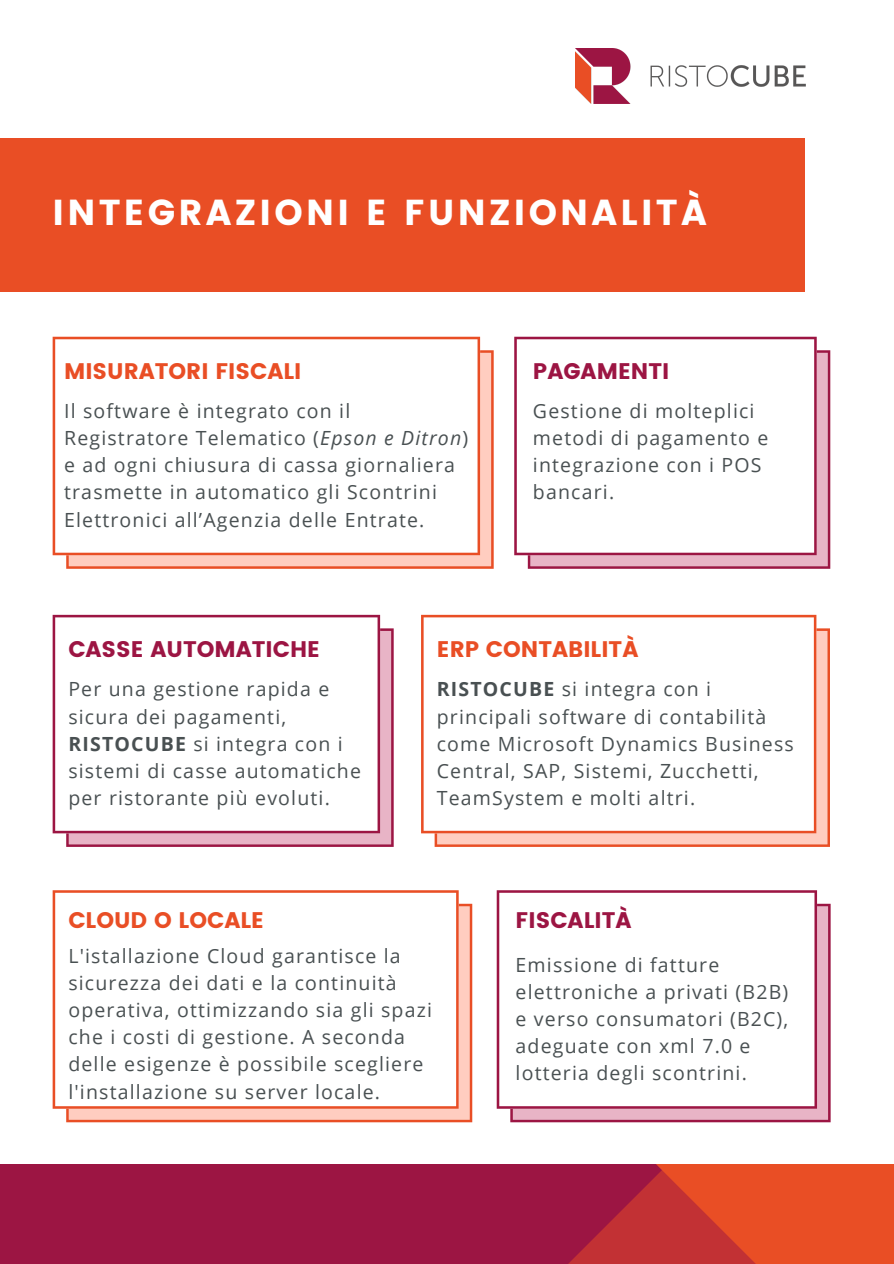
<style>
.page{position:relative;width:894px;height:1264px;background:#fff}
.page>*{position:absolute;margin:0;border:0;box-sizing:border-box;transform-origin:0 0}
.t1{font:36px "Poppins";letter-spacing:.09em;color:#fff}
.t2{font:22.5px "Poppins";color:#e94e25}
.t3{font:22.5px "Poppins";color:#9c1543}
.t4{font:600 21px "Rubik";letter-spacing:.06em;color:#495052}
.t5{font:19.5px/27px "Open Sans";letter-spacing:.06em;color:#495052}
.s1{font-style:italic}
.s2{font-weight:700}
</style>
<div class="page">
<div style="left:0;top:139px;width:804px;height:153px;background:#e94e25"></div>
<img style="left:575px;top:49px;width:230px;height:55px">
<div style="left:0;top:1163px;width:893px;height:100px;background:#9c1543"></div>
<svg style="left:569px;top:1164px;width:305px;height:99px"></svg>
<div style="left:0;top:941px;width:893px;height:223px;background:#fff"></div>
<svg style="left:527px;top:350px;width:303px;height:219px;background:#d894ab"></svg>
<svg style="left:514px;top:337px;width:302px;height:218px"></svg>
<svg style="left:66px;top:350px;width:427px;height:219px;background:#fab5a3"></svg>
<svg style="left:53px;top:337px;width:427px;height:218px"></svg>
<svg style="left:66px;top:628px;width:327px;height:218px;background:#db9bb1"></svg>
<svg style="left:53px;top:615px;width:327px;height:218px"></svg>
<svg style="left:434px;top:628px;width:395px;height:218px;background:#fbbaa8"></svg>
<svg style="left:421px;top:615px;width:395px;height:218px"></svg>
<svg style="left:510px;top:903px;width:320px;height:219px;background:#d791a9"></svg>
<svg style="left:496px;top:890px;width:320px;height:218px"></svg>
<svg style="left:66px;top:903px;width:406px;height:219px;background:#f9b09d"></svg>
<svg style="left:53px;top:890px;width:405px;height:218px"></svg>
<p class="t1" style="left:53px;top:191px;width:655px">INTEGRAZIONI E FUNZIONALITÀ</p>
<p class="t2" style="left:64px;top:358px;width:239px">MISURATORI FISCALI</p>
<p class="t5" style="left:64px;top:397px;width:405px">Il software è integrato con il Registratore Telematico (<span class="s1">Epson e Ditron</span>) e ad ogni chiusura di cassa giornaliera trasmette in automatico gli Scontrini Elettronici all’Agenzia delle Entrate.</p>
<p class="t3" style="left:533px;top:358px;width:138px">PAGAMENTI</p>
<p class="t5" style="left:533px;top:397px;width:237px">Gestione di molteplici metodi di pagamento e integrazione con i POS bancari.</p>
<p class="t3" style="left:68px;top:635px;width:253px">CASSE AUTOMATICHE</p>
<p class="t5" style="left:68px;top:675px;width:294px">Per una gestione rapida e sicura dei pagamenti,<br><span class="s2">RISTOCUBE</span> si integra con i sistemi di casse automatiche per ristorante più evoluti.</p>
<p class="t2" style="left:436px;top:635px;width:203px">ERP CONTABILITÀ</p>
<p class="t5" style="left:436px;top:675px;width:358px"><span class="s2">RISTOCUBE</span> si integra con i principali software di contabilità come Microsoft Dynamics Business<br>Central, SAP, Sistemi, Zucchetti,<br>TeamSystem e molti altri.</p>
<p class="t2" style="left:68px;top:906px;width:197px">CLOUD O LOCALE</p>
<p class="t5" style="left:68px;top:942px;width:365px">L'istallazione Cloud garantisce la sicurezza dei dati e la continuità operativa, ottimizzando sia gli spazi che i costi di gestione. A seconda delle esigenze è possibile scegliere l'installazione su server locale.</p>
<p class="t3" style="left:515px;top:906px;width:117px">FISCALITÀ</p>
<p class="t5" style="left:515px;top:951px;width:274px">Emissione di fatture elettroniche a privati (B2B) e verso consumatori (B2C), adeguate con xml 7.0 e lotteria degli scontrini.</p>
<p class="t4" style="left:524px;top:993px;width:273px">POSTAZIONI ILLIMITATE</p>
</div>
